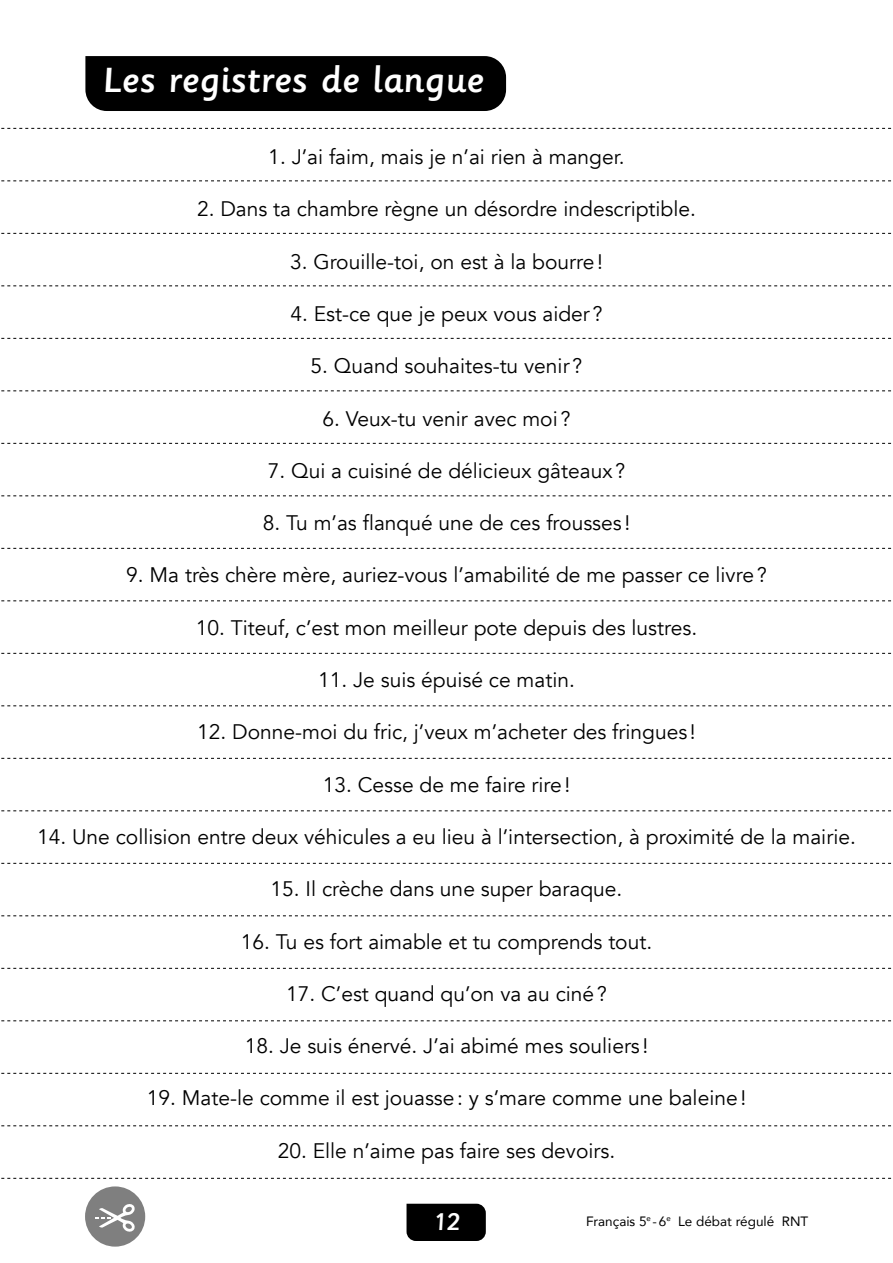
<style>
.page{position:relative;width:893px;height:1263px;background:#fff}
.page>*{position:absolute;margin:0;border:0;box-sizing:border-box;transform-origin:0 0}
.t1{font:500 39px "Sassoon Primary W01";color:#fff}
.t2{font:500 27px "Sassoon Primary W01";color:#fff}
.t3{font:21px "Avenir";color:#000}
.t4{font:13.5px "Avenir";color:#000}
</style>
<div class="page">
<div style="left:406px;top:1204px;width:80px;height:37px;background:#000"></div>
<div style="left:85px;top:56px;width:421px;height:55px;background:#000"></div>
<svg style="left:1px;top:128px;width:891px;height:1px"></svg>
<svg style="left:1px;top:180px;width:891px;height:1px"></svg>
<svg style="left:1px;top:233px;width:891px;height:1px"></svg>
<svg style="left:1px;top:285px;width:891px;height:1px"></svg>
<svg style="left:1px;top:338px;width:891px;height:1px"></svg>
<svg style="left:1px;top:390px;width:891px;height:1px"></svg>
<svg style="left:1px;top:443px;width:891px;height:1px"></svg>
<svg style="left:1px;top:495px;width:891px;height:1px"></svg>
<svg style="left:1px;top:548px;width:891px;height:1px"></svg>
<svg style="left:1px;top:600px;width:891px;height:1px"></svg>
<svg style="left:1px;top:653px;width:891px;height:1px"></svg>
<svg style="left:1px;top:705px;width:891px;height:1px"></svg>
<svg style="left:1px;top:758px;width:891px;height:1px"></svg>
<svg style="left:1px;top:810px;width:891px;height:1px"></svg>
<svg style="left:1px;top:863px;width:891px;height:1px"></svg>
<svg style="left:1px;top:915px;width:891px;height:1px"></svg>
<svg style="left:1px;top:968px;width:891px;height:1px"></svg>
<svg style="left:1px;top:1020px;width:891px;height:1px"></svg>
<svg style="left:1px;top:1073px;width:891px;height:1px"></svg>
<svg style="left:1px;top:1125px;width:891px;height:1px"></svg>
<svg style="left:1px;top:1178px;width:891px;height:1px"></svg>
<div style="left:85px;top:1186px;width:60px;height:60px;background:#7f7f7f;border-radius:50%"></div>
<svg style="left:95px;top:1204px;width:40px;height:28px"></svg>
<h1 class="t1" style="left:102px;top:59px;width:383px">Les registres de langue</h1>
<p class="t3" style="left:268px;top:144px;width:358px">1. J’ai faim, mais je n’ai rien à manger.</p>
<p class="t3" style="left:197px;top:197px;width:500px">2. Dans ta chambre règne un désordre indescriptible.</p>
<p class="t3" style="left:290px;top:249px;width:314px">3. Grouille-toi, on est à la bourre!</p>
<p class="t3" style="left:290px;top:301px;width:314px">4. Est-ce que je peux vous aider ?</p>
<p class="t3" style="left:311px;top:354px;width:273px">5. Quand souhaites-tu venir ?</p>
<p class="t3" style="left:322px;top:406px;width:250px">6. Veux-tu venir avec moi ?</p>
<p class="t3" style="left:268px;top:458px;width:359px">7. Qui a cuisiné de délicieux gâteaux ?</p>
<p class="t3" style="left:263px;top:510px;width:369px">8. Tu m’as flanqué une de ces frousses !</p>
<p class="t3" style="left:126px;top:563px;width:642px">9. Ma très chère mère, auriez-vous l’amabilité de me passer ce livre?</p>
<p class="t3" style="left:196px;top:615px;width:503px">10. Titeuf, c’est mon meilleur pote depuis des lustres.</p>
<p class="t3" style="left:318px;top:667px;width:258px">11. Je suis épuisé ce matin.</p>
<p class="t3" style="left:197px;top:720px;width:500px">12. Donne-moi du fric, j’veux m’acheter des fringues !</p>
<p class="t3" style="left:323px;top:772px;width:249px">13. Cesse de me faire rire!</p>
<p class="t3" style="left:37px;top:824px;width:820px">14. Une collision entre deux véhicules a eu lieu à l’intersection, à proximité de la mairie.</p>
<p class="t3" style="left:271px;top:876px;width:353px">15. Il crèche dans une super baraque.</p>
<p class="t3" style="left:241px;top:929px;width:413px">16. Tu es fort aimable et tu comprends tout.</p>
<p class="t3" style="left:286px;top:981px;width:322px">17. C’est quand qu’on va au ciné?</p>
<p class="t3" style="left:245px;top:1033px;width:405px">18. Je suis énervé. J’ai abimé mes souliers !</p>
<p class="t3" style="left:147px;top:1086px;width:601px">19. Mate-le comme il est jouasse: y s’mare comme une baleine!</p>
<p class="t3" style="left:278px;top:1138px;width:339px">20. Elle n’aime pas faire ses devoirs.</p>
<p class="t2" style="left:433px;top:1206px;width:28px">12</p>
<p class="t4" style="left:678px;top:1210px;width:132px">Le débat régulé RNT</p>
<p class="t4" style="left:586px;top:1210px;width:86px">Français 5<sup>e</sup> -6<sup>e</sup></p>
</div>
